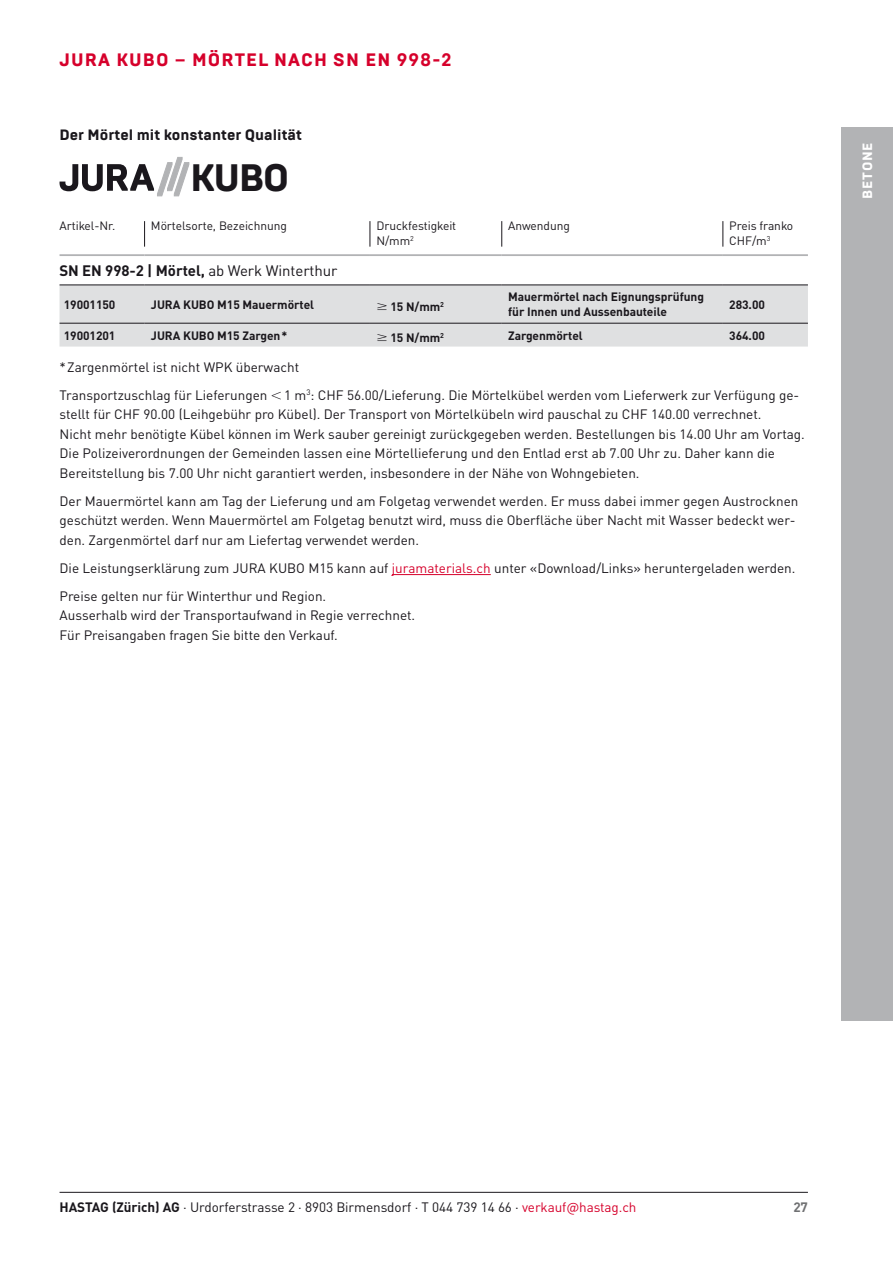
<style>
.page{position:relative;width:893px;height:1263px;background:#fff}
.page>*{position:absolute;margin:0;border:0;box-sizing:border-box;transform-origin:0 0}
.t1{font:800 38.25px "Brutal Type";color:#1a171c}
.t2{font:800 18px "Brutal Type";letter-spacing:.06em;color:#d6002b}
.t3{font:700 15px "DIN Pro";letter-spacing:-.005em;color:#1a171c}
.t4{font:800 15px "Brutal Type";color:#1a171c}
.t5{font:13.5px/19.5px "DIN Pro";color:#1a171c}
.t6{font:800 13.5px "Brutal Type";letter-spacing:.06em;color:#fff}
.t7{font:700 13.5px "DIN Pro";color:#707173}
.t8{font:700 12px/15px "DIN Pro";letter-spacing:-.005em;color:#1a171c}
.t9{font:12px/15px "DIN Pro";letter-spacing:-.005em;color:#1a171c}
.s1{font-weight:400}
.s2{color:#d6002b}
.s3{font-weight:700}
</style>
<div class="page">
<hr style="left:60px;top:1192px;width:748px;height:1px;background:#1a171c">
<div style="left:842px;top:128px;width:51px;height:892px;background:#b2b3b5"></div>
<div style="left:60px;top:286px;width:748px;height:61px;background:#dfe0e1"></div>
<hr style="left:60px;top:323px;width:85px;height:1px;background:#1a171c">
<hr style="left:145px;top:323px;width:225px;height:1px;background:#1a171c">
<hr style="left:370px;top:323px;width:132px;height:1px;background:#1a171c">
<hr style="left:502px;top:323px;width:221px;height:1px;background:#1a171c">
<hr style="left:723px;top:323px;width:85px;height:1px;background:#1a171c">
<svg style="left:144px;top:221px;width:1px;height:26px"></svg>
<svg style="left:370px;top:221px;width:1px;height:26px"></svg>
<svg style="left:501px;top:221px;width:1px;height:26px"></svg>
<svg style="left:723px;top:221px;width:1px;height:26px"></svg>
<hr style="left:60px;top:254px;width:85px;height:2px;background:#b2b3b5">
<hr style="left:145px;top:254px;width:225px;height:2px;background:#b2b3b5">
<hr style="left:370px;top:254px;width:132px;height:2px;background:#b2b3b5">
<hr style="left:502px;top:254px;width:221px;height:2px;background:#b2b3b5">
<hr style="left:723px;top:254px;width:85px;height:2px;background:#b2b3b5">
<hr style="left:60px;top:285px;width:85px;height:1px;background:#1a171c">
<hr style="left:145px;top:285px;width:225px;height:1px;background:#1a171c">
<hr style="left:370px;top:285px;width:132px;height:1px;background:#1a171c">
<hr style="left:502px;top:285px;width:221px;height:1px;background:#1a171c">
<hr style="left:723px;top:285px;width:85px;height:1px;background:#1a171c">
<hr style="left:392px;top:574px;width:99px;height:1px;background:#d6002b">
<svg style="left:60px;top:157px;width:129px;height:39px"></svg>
<h2 class="t2" style="left:60px;top:48px;width:393px">JURA KUBO – MÖRTEL NACH SN EN 998-2</h2>
<p class="t4" style="left:60px;top:125px;width:244px">Der Mörtel mit konstanter Qualität</p>
<h1 class="t1" style="left:190px;top:154px;width:101px">KUBO</h1>
<p class="t9" style="left:60px;top:217px;width:57px">Artikel-Nr.</p>
<p class="t9" style="left:151px;top:217px;width:138px">Mörtelsorte, Bezeichnung</p>
<p class="t9" style="left:376px;top:217px;width:81px">Druckfestigkeit<br>N/mm<sup>2</sup></p>
<p class="t9" style="left:508px;top:217px;width:63px">Anwendung</p>
<p class="t9" style="left:729px;top:217px;width:65px">Preis franko<br>CHF/m<sup>3</sup></p>
<p class="t3" style="left:60px;top:258px;width:279px">SN EN 998-2 | Mörtel, <span class="s1">ab Werk Winterthur</span></p>
<p class="t8" style="left:64px;top:295px;width:53px">19001150</p>
<p class="t8" style="left:151px;top:295px;width:165px">JURA KUBO M15 Mauermörtel</p>
<p class="t8" style="left:376px;top:297px;width:69px">≥ 15 N/mm<sup>2</sup></p>
<p class="t8" style="left:508px;top:288px;width:197px">Mauermörtel nach Eignungsprüfung für Innen und Aussenbauteile</p>
<p class="t8" style="left:729px;top:295px;width:37px">283.00</p>
<p class="t8" style="left:64px;top:326px;width:53px">19001201</p>
<p class="t8" style="left:151px;top:326px;width:138px">JURA KUBO M15 Zargen*</p>
<p class="t8" style="left:376px;top:328px;width:69px">≥ 15 N/mm<sup>2</sup></p>
<p class="t8" style="left:508px;top:326px;width:76px">Zargenmörtel</p>
<p class="t8" style="left:729px;top:326px;width:37px">364.00</p>
<p class="t5" style="left:60px;top:351px;width:741px;line-height:28px">*Zargenmörtel ist nicht WPK überwacht<br>Transportzuschlag für Lieferungen 1 m<sup>3</sup>: CHF 56.00/Lieferung. Die Mörtelkübel werden vom Lieferwerk zur Verfügung ge-</p>
<p class="t5" style="left:60px;top:403px;width:747px">stellt für CHF 90.00 (Leihgebühr pro Kübel). Der Transport von Mörtelkübeln wird pauschal zu CHF 140.00 verrechnet.<br>Nicht mehr benötigte Kübel können im Werk sauber gereinigt zurückgegeben werden. Bestellungen bis 14.00 Uhr am Vortag.<br>Die Polizeiverordnungen der Gemeinden lassen eine Mörtellieferung und den Entlad erst ab 7.00 Uhr zu. Daher kann die Bereitstellung bis 7.00 Uhr nicht garantiert werden, insbesondere in der Nähe von Wohngebieten.</p>
<p class="t5" style="left:60px;top:490px;width:740px">Der Mauermörtel kann am Tag der Lieferung und am Folgetag verwendet werden. Er muss dabei immer gegen Austrocknen geschützt werden. Wenn Mauermörtel am Folgetag benutzt wird, muss die Oberfläche über Nacht mit Wasser bedeckt wer&shy;den. Zargenmörtel darf nur am Liefertag verwendet werden.</p>
<p class="t5" style="left:60px;top:552px;width:737px;line-height:28px">Die Leistungserklärung zum JURA KUBO M15 kann auf <span class="s2">juramaterials.ch</span> unter «Download/Links» heruntergeladen werden.<br>Preise gelten nur für Winterthur und Region.</p>
<p class="t5" style="left:60px;top:604px;width:357px">Ausserhalb wird der Transportaufwand in Regie verrechnet.<br>Für Preisangaben fragen Sie bitte den Verkauf.</p>
<p class="t6" style="left:859px;top:199px;width:58px;rotate:-90deg">BETONE</p>
<p class="t5" style="left:60px;top:1196px;width:578px"><span class="s3">HASTAG (Zürich) AG</span> · Urdorferstrasse 2 · 8903 Birmensdorf · T 044 739 14 66 · <span class="s2">verkauf@hastag.ch</span></p>
<p class="t7" style="left:793px;top:1195px;width:16px">27</p>
</div>
